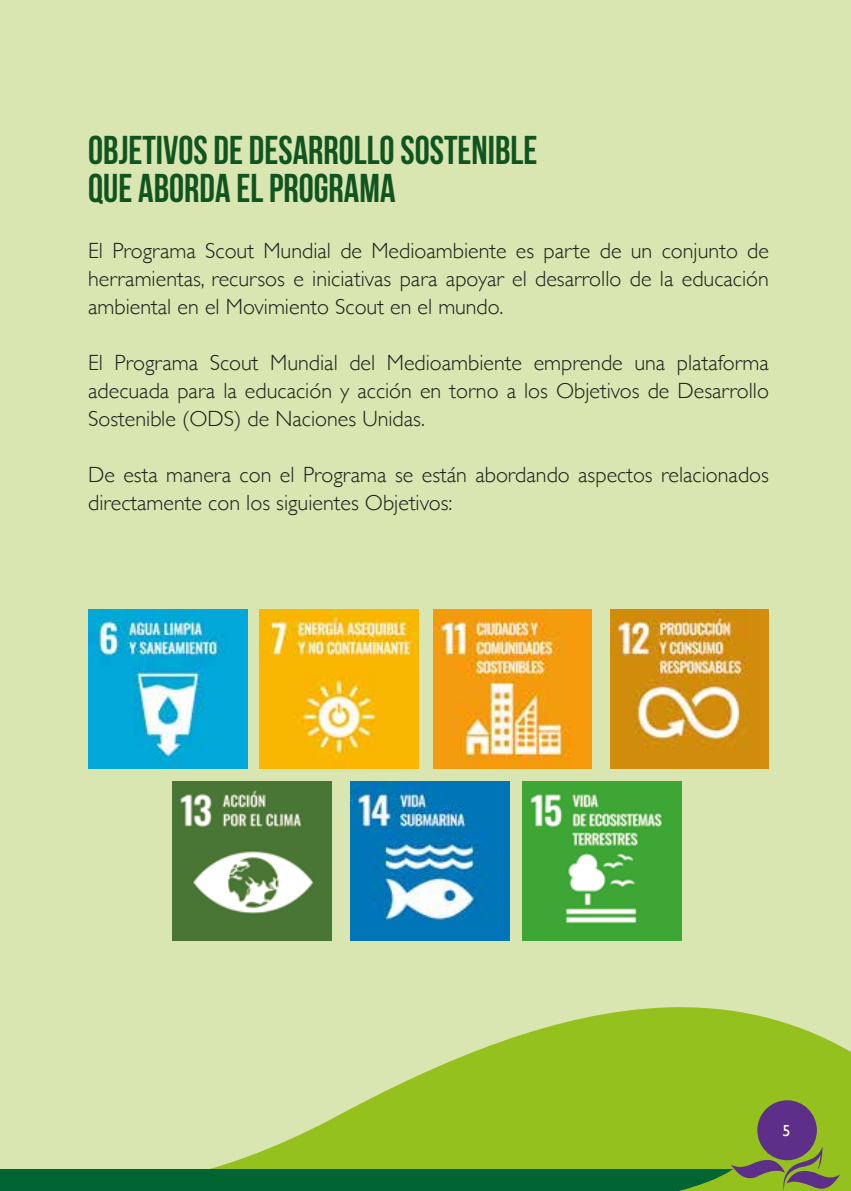
<style>
.page{position:relative;width:851px;height:1191px;background:#fff}
.page>*{position:absolute;margin:0;border:0;box-sizing:border-box;transform-origin:0 0}
.t1{font:700 40px/38px "Bebas Neue";color:#105420;scale:.95 1}
.t2{font:300 22px/28px "Gill Sans";color:#1d1d1b;text-align:justify}
.t3{font:16px "Gill Sans";color:#fff}
</style>
<div class="page">
<div style="left:0;top:0;width:850px;height:1191px;background:#d9e6b1"></div>
<svg style="left:210px;top:1007px;width:640px;height:162px;fill:#95c11f"></svg>
<div style="left:0;top:1169px;width:850px;height:22px;background:#006533"></div>
<svg style="left:678px;top:1100px;width:172px;height:91px;background:#7f973b"></svg>
<img style="left:88px;top:609px;width:159px;height:159px">
<img style="left:260px;top:609px;width:159px;height:159px">
<img style="left:433px;top:609px;width:158px;height:159px">
<img style="left:610px;top:609px;width:158px;height:159px">
<img style="left:173px;top:782px;width:158px;height:158px">
<img style="left:522px;top:782px;width:159px;height:158px">
<img style="left:350px;top:782px;width:159px;height:158px">
<h1 class="t1" style="left:88px;top:130px;width:474px">OBJETIVOS DE DESARROLLO SOSTENIBLE<br>QUE ABORDA EL PROGRAMA</h1>
<p class="t2" style="left:88px;top:236px;width:682px">El Programa Scout Mundial de Medioambiente es parte de un conjunto de herramientas, recursos e iniciativas para apoyar el desarrollo de la educación ambiental en el Movimiento Scout en el mundo.</p>
<p class="t2" style="left:88px;top:348px;width:682px">El Programa Scout Mundial del Medioambiente emprende una plataforma adecuada para la educación y acción en torno a los Objetivos de Desarrollo Sostenible (ODS) de Naciones Unidas.</p>
<p class="t2" style="left:88px;top:460px;width:682px">De esta manera con el Programa se están abordando aspectos relacionados directamente con los siguientes Objetivos:</p>
<p class="t3" style="left:782px;top:1121px;width:9px">5</p>
</div>
